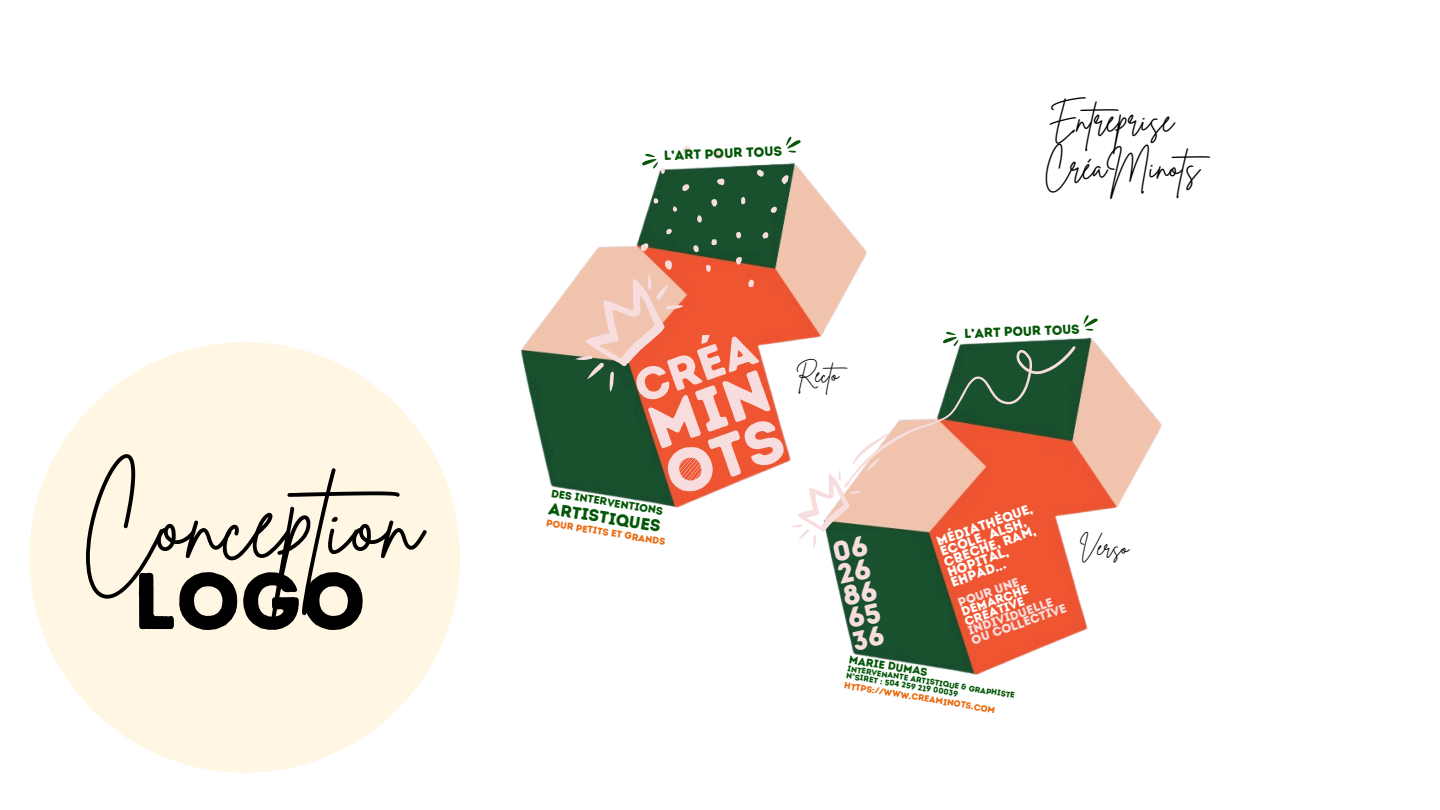
<style>
.page{position:relative;width:1440px;height:810px;background:#fff}
.page>*{position:absolute;margin:0;border:0;box-sizing:border-box;transform-origin:0 0}
.t1{font:100px "Brittany Signature";color:#000}
.t2{font:80px "Intro Rust Base";color:#000}
.t3{font:61px/50.1px "Intro Rust Base";color:#f7ddde}
.t4{font:45.8px "Intro Rust Base";color:#f7ddde}
.t5{font:34px/47.2px "Brittany Signature";color:#000}
.t6{font:27.9px/22.6px "Intro Rust Base";color:#f7ddde;text-align:justify}
.t7{font:22px "Brittany Signature";color:#000}
.t8{font:16.7px "Intro Rust Base";color:#055808}
.t9{font:13.5px/10.9px "Intro Rust Base";color:#fff}
.t10{font:13.4px "Intro Rust Base";color:#055808}
.t11{font:13.1px "Intro Rust Base";color:#055808}
.t12{font:12.5px/10px "Intro Rust Base";color:#f7ddde}
.t13{font:11.1px "Intro Rust Base";color:#055808}
.t14{font:10.8px "Intro Rust Base";color:#055808}
.t15{font:9.6px "Intro Rust Base";color:#e96b10}
.t16{font:8.9px "Intro Rust Base";color:#e96b10}
.t17{font:8px "Intro Rust Base";color:#055808}
.s1{color:#fff}
</style>
<div class="page">
<div style="left:29px;top:342px;width:431px;height:431px;background:#fff6e3;border-radius:50%"></div>
<img style="left:832px;top:345px;width:330px;height:330px">
<img style="left:520px;top:136px;width:402px;height:427px">
<svg style="left:572px;top:137px;width:526px;height:411px"></svg>
<svg style="left:852px;top:625px;width:33px;height:26px"></svg>
<p class="t1" style="left:81px;top:458px;width:347px">Conception</p>
<p class="t2" style="left:133px;top:553px;width:234px">LOGO</p>
<p class="t10" style="left:664px;top:147px;width:120px;rotate:-2deg">l’art pour tous</p>
<p class="t5" style="left:1044px;top:97px;width:177px">Entreprise<br>CréaMinots</p>
<p class="t4" style="left:627px;top:362px;width:128px;rotate:-19deg">Créa</p>
<p class="t3" style="left:642px;top:406px;width:126px;rotate:-19deg">MIN<br>OTS</p>
<p class="t14" style="left:552px;top:487px;width:115px;rotate:9deg">DES INTERVENTIONS</p>
<p class="t15" style="left:547px;top:517px;width:122px;rotate:9deg">POUR PETITS ET GRANDS</p>
<p class="t8" style="left:550px;top:498px;width:115px;rotate:9deg">ARTISTIQUES</p>
<p class="t7" style="left:796px;top:360px;width:59px">Recto</p>
<h4 class="t11" style="left:964px;top:325px;width:117px;rotate:-2deg">l’art pour tous</h4>
<p class="t9" style="left:935px;top:536px;width:103px;rotate:-19deg">médiathèque, école, ALSH, crèche, ram, hôpital, ehpad...</p>
<p class="t6" style="left:831px;top:542px;width:37px;rotate:-12deg">06<br>26<br>86<br>65</p>
<p class="t13" style="left:850px;top:653px;width:81px;rotate:9deg">MARIE DUMAS</p>
<p class="t12" style="left:957px;top:598px;width:66px;rotate:-19deg">pour une</p>
<p class="t12" style="left:960px;top:607px;width:102px;rotate:-19deg"><span class="s1">démarche créative </span>individuelle ou collective</p>
<h3 class="t17" style="left:848px;top:664px;width:171px;rotate:9deg">INTERVENANTE ARTISTIQUE &amp; graphiste</h3>
<p class="t17" style="left:847px;top:671px;width:115px;rotate:9deg">N°SIRET : 504 259 219 00039</p>
<h6 class="t16" style="left:845px;top:680px;width:154px;rotate:9deg">https://www.creaminots.com</h6>
<p class="t7" style="left:1079px;top:533px;width:51px">Verso</p>
</div>
